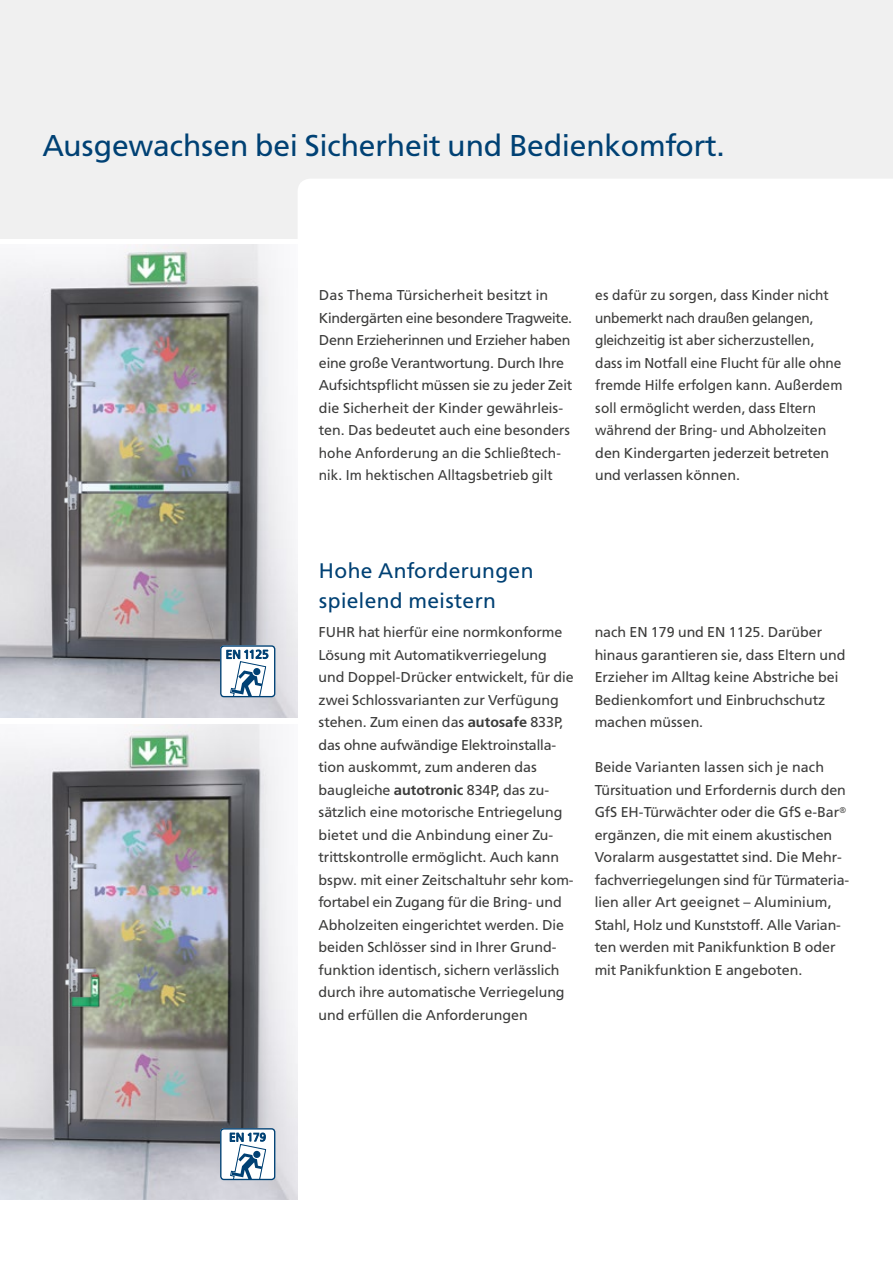
<style>
.page{position:relative;width:893px;height:1263px;background:#fff}
.page>*{position:absolute;margin:0;border:0;box-sizing:border-box;transform-origin:0 0}
.t1{font:30px "Free Set";color:#004174}
.t2{font:21px/30px "Free Set";letter-spacing:.02em;color:#004174}
.t3{font:14.25px/22.5px "Free Set";color:#3c3c3b}
.t4{font:14.25px/22.5px "Free Set";color:#3c3c3b;scale:.96 1}
.s1{font-weight:600}
</style>
<div class="page">
<div style="left:0;top:0;width:893px;height:238px;background:#f0f0f0"></div>
<div style="left:298px;top:179px;width:595px;height:59px;background:#fff"></div>
<img style="left:0;top:724px;width:298px;height:475px">
<img style="left:0;top:244px;width:298px;height:474px">
<img style="left:18px;top:781px;width:253px;height:377px">
<img style="left:17px;top:299px;width:252px;height:377px">
<div style="left:220px;top:645px;width:55px;height:52px;background:#fff;border-radius:4px"></div>
<svg style="left:226px;top:649px;width:42px;height:46px"></svg>
<div style="left:220px;top:645px;width:55px;height:52px;border:1px solid #004174;border-radius:3px"></div>
<div style="left:220px;top:1128px;width:55px;height:52px;background:#fff;border-radius:4px"></div>
<svg style="left:229px;top:1132px;width:37px;height:46px"></svg>
<div style="left:220px;top:1128px;width:55px;height:52px;border:1px solid #004174;border-radius:3px"></div>
<p class="t1" style="left:43px;top:128px;width:684px">Ausgewachsen bei Sicherheit und Bedienkomfort.</p>
<p class="t3" style="left:319px;top:284px;width:231px">Das Thema Türsicherheit besitzt in</p>
<p class="t3" style="left:319px;top:306px;width:255px">Kindergärten eine besondere Tragweite.<br>Denn Erzieherinnen und Erzieher haben eine große Verantwortung. Durch Ihre Aufsichtspflicht müssen sie zu jeder Zeit die Sicherheit der Kinder gewährleis&shy;ten. Das bedeutet auch eine besonders hohe Anforderung an die Schließtech&shy;nik. Im hektischen Alltagsbetrieb gilt</p>
<p class="t4" style="left:595px;top:284px;width:259px">es dafür zu sorgen, dass Kinder nicht unbemerkt nach draußen gelangen, gleichzeitig ist aber sicherzustellen, dass im Notfall eine Flucht für alle ohne fremde Hilfe erfolgen kann. Außerdem soll ermöglicht werden, dass Eltern während der Bring- und Abholzeiten den Kindergarten jederzeit betreten und verlassen können.</p>
<p class="t2" style="left:319px;top:555px;width:216px">Hohe Anforderungen spielend meistern</p>
<p class="t3" style="left:319px;top:621px;width:257px">FUHR hat hierfür eine normkonforme Lösung mit Automatikverriegelung und Doppel-Drücker entwickelt, für die zwei Schlossvarianten zur Verfügung stehen. Zum einen das <span class="s1">autosafe</span> 833P, das ohne aufwändige Elektroinstalla&shy;tion auskommt, zum anderen das baugleiche <span class="s1">autotronic</span> 834P, das zu&shy;sätzlich eine motorische Entriegelung bietet und die Anbindung einer Zu&shy;trittskontrolle ermöglicht. Auch kann bspw. mit einer Zeitschaltuhr sehr kom&shy;fortabel ein Zugang für die Bring- und Abholzeiten eingerichtet werden. Die beiden Schlösser sind in Ihrer Grund&shy;funktion identisch, sichern verlässlich durch ihre automatische Verriegelung und erfüllen die Anforderungen</p>
<p class="t3" style="left:595px;top:621px;width:252px">nach EN 179 und EN 1125. Darüber hinaus garantieren sie, dass Eltern und<br>Erzieher im Alltag keine Abstriche bei<br>Bedienkomfort und Einbruchschutz machen müssen.</p>
<p class="t3" style="left:595px;top:756px;width:256px">Beide Varianten lassen sich je nach Türsituation und Erfordernis durch den GfS EH-Türwächter oder die GfS e-Bar<sup>® </sup>ergänzen, die mit einem akustischen Voralarm ausgestattet sind. Die Mehr&shy;fachverriegelungen sind für Türmateria&shy;lien aller Art geeignet – Aluminium, Stahl, Holz und Kunststoff. Alle Varian&shy;ten werden mit Panikfunktion B oder mit Panikfunktion E angeboten.</p>
</div>
